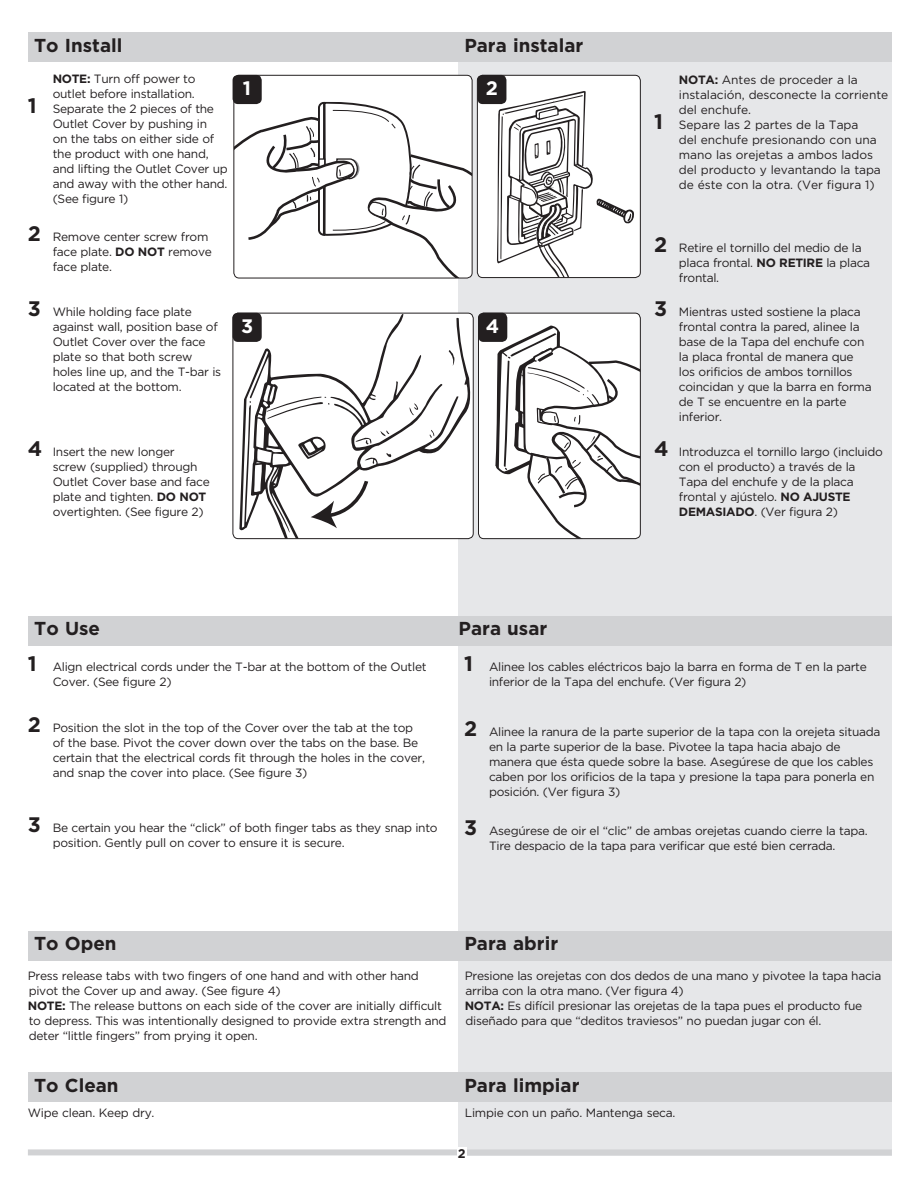
<style>
.page{position:relative;width:918px;height:1188px;background:#fff}
.page>*{position:absolute;margin:0;border:0;box-sizing:border-box;transform-origin:0 0}
.t1{font:700 19.5px "Gotham";color:#fff}
.t2{font:700 18.75px "Gotham";color:#231f20}
.t3{font:700 12.6px "Gotham";color:#231f20}
.t4{font:12px/15px "Gotham";letter-spacing:-.025em;color:#231f20}
.t5{font:12px/15px "Gotham";letter-spacing:-.005em;color:#231f20}
.s1{font-weight:700}
.s2{font-weight:700;font-size:21px}
</style>
<div class="page">
<div style="left:458px;top:51px;width:434px;height:1105px;background:#e6e7e9"></div>
<svg style="left:242px;top:313px;width:398px;height:226px"></svg>
<div style="left:478px;top:313px;width:163px;height:226px;border:1px solid #231f20;border-radius:5px"></div>
<div style="left:234px;top:75px;width:238px;height:203px;background:#fff;border-radius:5px"></div>
<div style="left:477px;top:75px;width:163px;height:203px;background:#fff;border-radius:5px"></div>
<svg style="left:234px;top:84px;width:400px;height:194px"></svg>
<div style="left:477px;top:75px;width:164px;height:203px;border:1px solid #231f20;border-radius:5px"></div>
<div style="left:28px;top:616px;width:864px;height:29px;background:#d1d2d4"></div>
<div style="left:28px;top:931px;width:864px;height:29px;background:#d1d2d4"></div>
<div style="left:28px;top:1073px;width:864px;height:29px;background:#d1d2d4"></div>
<div style="left:233px;top:313px;width:29px;height:29px;background:#231f20;border-radius:5px"></div>
<div style="left:478px;top:313px;width:29px;height:29px;background:#231f20;border-radius:5px"></div>
<div style="left:233px;top:75px;width:29px;height:29px;background:#231f20;border-radius:5px"></div>
<div style="left:477px;top:75px;width:29px;height:29px;background:#231f20;border-radius:5px"></div>
<div style="left:28px;top:33px;width:864px;height:29px;background:#d1d2d4"></div>
<div style="left:28px;top:1149px;width:864px;height:6px;background:#d1d2d4"></div>
<div style="left:457px;top:1148px;width:9px;height:12px;background:#fff"></div>
<p class="t2" style="left:34px;top:34px;width:90px">To Install</p>
<p class="t2" style="left:464px;top:34px;width:120px">Para instalar</p>
<p class="t4" style="left:53px;top:72px;width:144px"><span class="s1">NOTE:</span> Turn off power to outlet before installation.</p>
<p class="t4" style="left:53px;top:102px;width:177px;text-indent:-25px"><span class="s2">1</span> Separate the 2 pieces of the<br>Outlet Cover by pushing in<br>on the tabs on either side of the product with one hand, and lifting the Outlet Cover up and away with the other hand. (See figure 1)</p>
<p class="t1" style="left:243px;top:77px;width:10px">1</p>
<p class="t1" style="left:486px;top:77px;width:14px">2</p>
<p class="t5" style="left:679px;top:73px;width:211px"><span class="s1">NOTA:</span> Antes de proceder a la instalación, desconecte la corriente del enchufe.</p>
<p class="t5" style="left:679px;top:118px;width:203px;text-indent:-25px"><span class="s2">1</span> Separe las 2 partes de la Tapa<br>del enchufe presionando con una mano las orejetas a ambos lados del producto y levantando la tapa de éste con la otra. (Ver figura 1)</p>
<p class="t4" style="left:53px;top:230px;width:161px;text-indent:-25px"><span class="s2">2</span> Remove center screw from face plate. <span class="s1">DO NOT</span> remove face plate.</p>
<p class="t4" style="left:679px;top:240px;width:193px;text-indent:-25px"><span class="s2">2</span> Retire el tornillo del medio de la placa frontal. <span class="s1">NO RETIRE</span> la placa frontal.</p>
<p class="t1" style="left:241px;top:314px;width:14px">3</p>
<p class="t1" style="left:486px;top:314px;width:15px">4</p>
<p class="t4" style="left:53px;top:304px;width:170px;text-indent:-25px"><span class="s2">3</span> While holding face plate against wall, position base of<br>Outlet Cover over the face plate so that both screw holes line up, and the T-bar is located at the bottom.</p>
<p class="t4" style="left:679px;top:304px;width:194px;text-indent:-25px"><span class="s2">3</span> Mientras usted sostiene la placa frontal contra la pared, alinee la base de la Tapa del enchufe con la placa frontal de manera que los orificios de ambos tornillos coincidan y que la barra en forma de T se encuentre en la parte inferior.</p>
<p class="t4" style="left:53px;top:444px;width:159px;text-indent:-25px"><span class="s2">4</span> Insert the new longer screw (supplied) through<br>Outlet Cover base and face plate and tighten. <span class="s1">DO NOT </span>overtighten. (See figure 2)</p>
<p class="t4" style="left:679px;top:444px;width:205px;text-indent:-25px"><span class="s2">4</span> Introduzca el tornillo largo (incluido con el producto) a través de la<br>Tapa del enchufe y de la placa frontal y ajústelo. <span class="s1">NO AJUSTE<br>DEMASIADO</span>. (Ver figura 2)</p>
<p class="t2" style="left:34px;top:617px;width:67px">To Use</p>
<p class="t2" style="left:459px;top:617px;width:90px">Para usar</p>
<p class="t4" style="left:53px;top:659px;width:375px;text-indent:-25px"><span class="s2">1</span> Align electrical cords under the T-bar at the bottom of the Outlet<br>Cover. (See figure 2)</p>
<p class="t4" style="left:53px;top:720px;width:374px;text-indent:-25px"><span class="s2">2</span> Position the slot in the top of the Cover over the tab at the top of the base. Pivot the cover down over the tabs on the base. Be certain that the electrical cords fit through the holes in the cover, and snap the cover into place. (See figure 3)</p>
<p class="t4" style="left:53px;top:820px;width:386px;text-indent:-25px"><span class="s2">3</span> Be certain you hear the “click” of both finger tabs as they snap into position. Gently pull on cover to ensure it is secure.</p>
<p class="t4" style="left:489px;top:659px;width:379px;text-indent:-25px"><span class="s2">1</span> Alinee los cables eléctricos bajo la barra en forma de T en la parte inferior de la Tapa del enchufe. (Ver figura 2)</p>
<p class="t4" style="left:489px;top:724px;width:393px;text-indent:-25px"><span class="s2">2</span> Alinee la ranura de la parte superior de la tapa con la orejeta situada en la parte superior de la base. Pivotee la tapa hacia abajo de manera que ésta quede sobre la base. Asegúrese de que los cables caben por los orificios de la tapa y presione la tapa para ponerla en posición. (Ver figura 3)</p>
<p class="t4" style="left:489px;top:823px;width:380px;text-indent:-25px"><span class="s2">3</span> Asegúrese de oir el “clic” de ambas orejetas cuando cierre la tapa.<br>Tire despacio de la tapa para verificar que esté bien cerrada.</p>
<p class="t2" style="left:34px;top:932px;width:84px">To Open</p>
<p class="t2" style="left:464px;top:932px;width:95px">Para abrir</p>
<p class="t4" style="left:28px;top:969px;width:392px">Press release tabs with two fingers of one hand and with other hand pivot the Cover up and away. (See figure 4)</p>
<p class="t4" style="left:28px;top:999px;width:420px"><span class="s1">NOTE:</span> The release buttons on each side of the cover are initially difficult to depress. This was intentionally designed to provide extra strength and deter “little fingers” from prying it open.</p>
<p class="t4" style="left:465px;top:969px;width:418px">Presione las orejetas con dos dedos de una mano y pivotee la tapa hacia arriba con la otra mano. (Ver figura 4)</p>
<p class="t4" style="left:465px;top:999px;width:399px"><span class="s1">NOTA:</span> Es difícil presionar las orejetas de la tapa pues el producto fue diseñado para que “deditos traviesos” no puedan jugar con él.</p>
<p class="t2" style="left:34px;top:1074px;width:86px">To Clean</p>
<p class="t2" style="left:464px;top:1074px;width:117px">Para limpiar</p>
<p class="t4" style="left:28px;top:1106px;width:128px">Wipe clean. Keep dry.</p>
<p class="t4" style="left:465px;top:1106px;width:212px">Limpie con un paño. Mantenga seca.</p>
<p class="t3" style="left:458px;top:1145px;width:9px">2</p>
</div>
